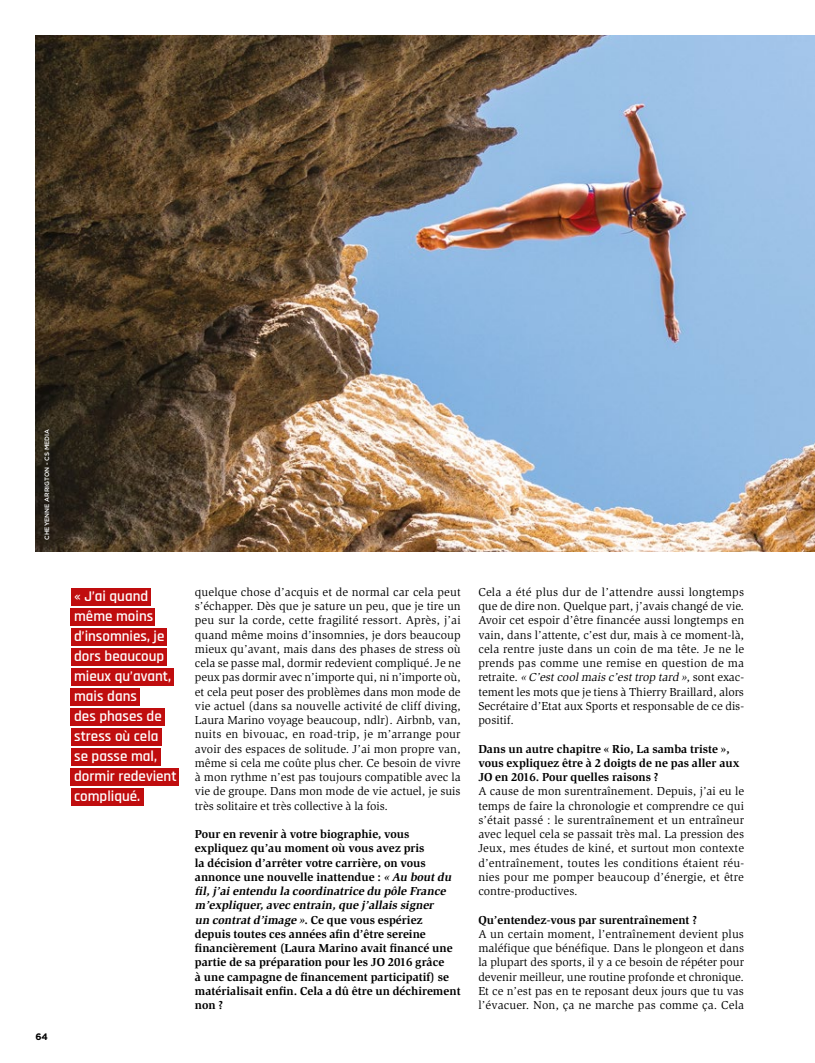
<style>
.page{position:relative;width:815px;height:1063px;background:#fff}
.page>*{position:absolute;margin:0;border:0;box-sizing:border-box;transform-origin:0 0}
.t1{font:600 15px/20px "Rajdhani";color:#fff}
.t2{font:11.88px/14.2px "Slimbach";color:#000;text-align:justify}
.t3{font:700 11.88px/14.2px "Slimbach Std";color:#000}
.t4{font:700 9.38px "Gotham";color:#000}
.t5{font:500 6.25px "Gotham";color:#fff}
.s1{font-style:italic}
</style>
<div class="page">
<img style="left:35px;top:35px;width:780px;height:517px">
<div style="left:71px;top:588px;width:79px;height:18px;background:#c00d0e"></div>
<div style="left:71px;top:748px;width:89px;height:18px;background:#c00d0e"></div>
<div style="left:71px;top:608px;width:84px;height:18px;background:#c00d0e"></div>
<div style="left:71px;top:768px;width:108px;height:18px;background:#c00d0e"></div>
<div style="left:71px;top:628px;width:96px;height:18px;background:#c00d0e"></div>
<div style="left:71px;top:788px;width:72px;height:18px;background:#c00d0e"></div>
<div style="left:71px;top:648px;width:96px;height:18px;background:#c00d0e"></div>
<div style="left:71px;top:668px;width:103px;height:18px;background:#c00d0e"></div>
<div style="left:71px;top:688px;width:69px;height:18px;background:#c00d0e"></div>
<div style="left:71px;top:708px;width:94px;height:18px;background:#c00d0e"></div>
<div style="left:71px;top:728px;width:91px;height:18px;background:#c00d0e"></div>
<p class="t5" style="left:43px;top:540px;width:113px;rotate:-90deg">CHEYENNE ARRIGTON - CS MEDIA</p>
<p class="t4" style="left:35px;top:1030px;width:14px">64</p>
<p class="t1" style="left:74px;top:587px;width:104px">« J’ai quand même moins d’insomnies, je dors beaucoup mieux qu’avant, mais dans<br>des phases de stress où cela<br>se passe mal, dormir redevient compliqué. »</p>
<p class="t2" style="left:195px;top:585px;width:267px">quelque chose d’acquis et de normal car cela peut s’échapper. Dès que je sature un peu, que je tire un peu sur la corde, cette fragilité ressort. Après, j’ai quand même moins d’insomnies, je dors beaucoup mieux qu’avant, mais dans des phases de stress où cela se passe mal, dormir redevient compliqué. Je ne peux pas dormir avec n’importe qui, ni n’importe où, et cela peut poser des problèmes dans mon mode de vie actuel (dans sa nouvelle activité de cliff diving, Laura Marino voyage beaucoup, ndlr). Airbnb, van, nuits en bivouac, en road-trip, je m’arrange pour avoir des espaces de solitude. J’ai mon propre van, même si cela me coûte plus cher. Ce besoin de vivre à mon rythme n’est pas toujours compatible avec la vie de groupe. Dans mon mode de vie actuel, je suis très solitaire et très collective à la fois.</p>
<p class="t3" style="left:195px;top:827px;width:267px">Pour en revenir à votre biographie, vous expliquez qu’au moment où vous avez pris<br>la décision d’arrêter votre carrière, on vous annonce une nouvelle inattendue : <span class="s1">« Au boutdu fil,j ’aientendu la coordinatrice du pôle France m’expliquer,avec entrain,que j ’allais signer<br>un contratd’image »</span>. Ce que vous esp ériez depuis toutes ces années afin d’être sereine financièrement (Laura Marino avait financé une partie de sa préparation pour les JO 2016 grâce<br>à une campagne de financement participatif) se matérialisait enfin. Cela a dû être un déchirement non ?</p>
<p class="t2" style="left:478px;top:585px;width:267px">Cela a été plus dur de l’attendre aussi longtemps que de dire non. Quelque part, j’avais changé de vie.<br>Avoir cet espoir d’être financée aussi longtemps en vain, dans l’attente, c’est dur, mais à ce moment-là, cela rentre juste dans un coin de ma tête. Je ne le prends pas comme une remise en question de ma re trait e . <span class="s1">« C’estcoolmais c’esttrop tard »</span>, s o nt exa c - tement les mots que je tiens à Thierry Braillard, alors Secrétaire d’Etat aux Sports et responsable de ce dis&shy;positif.</p>
<p class="t3" style="left:478px;top:741px;width:263px">Dans un autre chapitre « Rio, La samba triste », vous expliquez être à 2 doigts de ne pas aller aux<br>JO en 2016. Pour quelles raisons ?</p>
<p class="t2" style="left:478px;top:784px;width:267px">A cause de mon surentraînement. Depuis, j’ai eu le temps de faire la chronologie et comprendre ce qui s’était passé : le surentraînement et un entraîneur avec lequel cela se passait très mal. La pression des Jeux, mes études de kiné, et surtout mon contexte d’entraînement, toutes les conditions étaient réu&shy;nies pour me pomper beaucoup d’énergie, et être contre-productives.</p>
<p class="t3" style="left:478px;top:912px;width:220px">Qu’entendez-vous par surentraînement ?</p>
<p class="t2" style="left:478px;top:927px;width:267px">A un certain moment, l’entraînement devient plus maléfique que bénéfique. Dans le plongeon et dans la plupart des sports, il y a ce besoin de répéter pour devenir meilleur, une routine profonde et chronique.<br>Et ce n’est pas en te reposant deux jours que tu vas l’évacuer. Non, ça ne marche pas comme ça. Cela</p>
</div>
